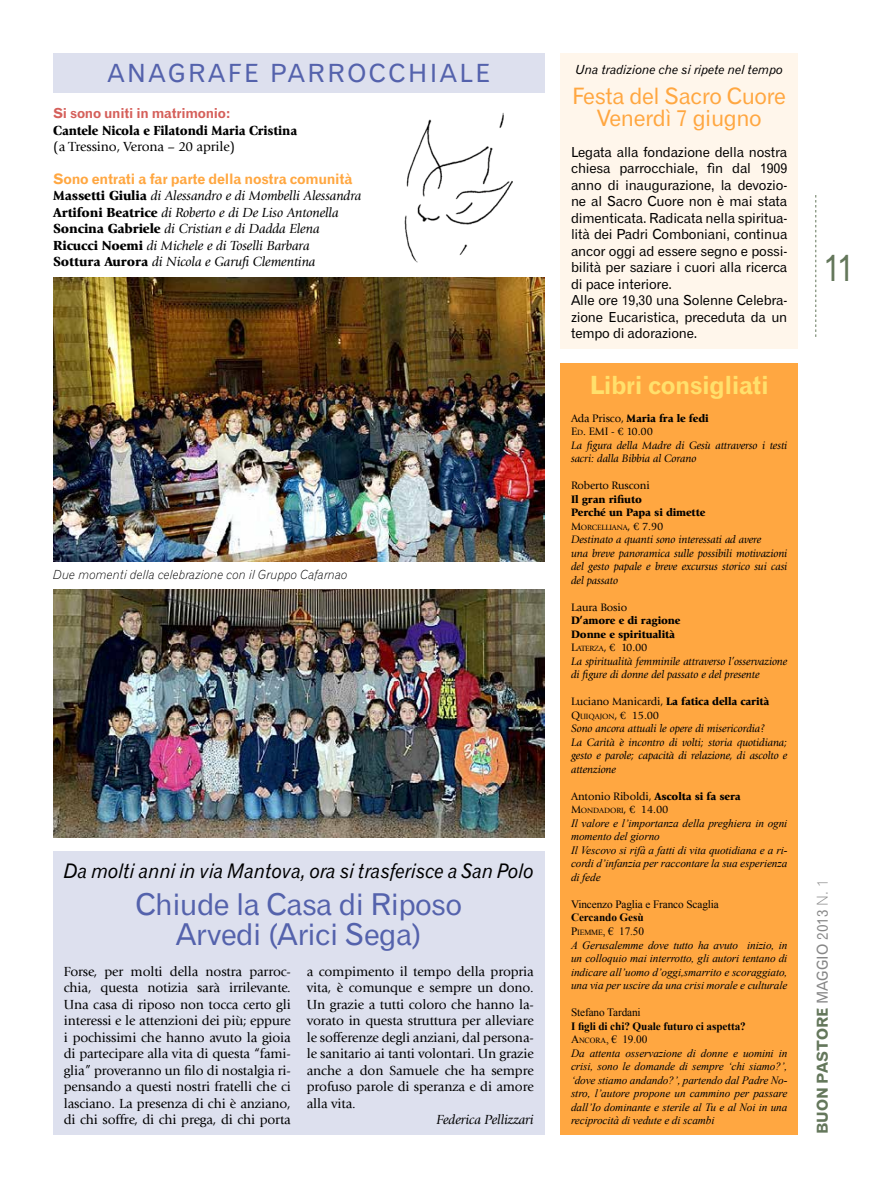
<style>
.page{position:relative;width:869px;height:1188px;background:#fff}
.page>*{position:absolute;margin:0;border:0;box-sizing:border-box;transform-origin:0 0}
.t1{font:37.5px "Gothic 720 BT Roman B";color:#64775b;scale:.9 1}
.t2{font:30px/30px "Gothic 720 BT Roman B";letter-spacing:-.02em;color:#5462ac;text-align:center}
.t3{font:25px "Gothic 720 BT Roman B";color:#5462ac}
.t4{font:25px "Gothic 720 BT Bold B";letter-spacing:-.02em;color:#ffe06c}
.t5{font:22.5px/22.5px "Gothic 720 BT Roman B";letter-spacing:-.02em;color:#ffa741;text-align:center}
.t6{font:20px "Gothic 720 BT Italic B";letter-spacing:-.005em;color:#000;scale:.95 1}
.t7{font:15px "Gothic 720 BT Bold B";color:#64775b}
.t8{font:14.38px "Gothic 720 BT Bold B";letter-spacing:-.02em;color:#ffa741}
.t9{font:13.75px/16.5px "Giovanni Std";letter-spacing:-.01em;color:#000;text-align:justify}
.t10{font:13.75px/16.5px "Gothic 720 BT Roman B";letter-spacing:-.015em;color:#000}
.t11{font:italic 13.75px/16.5px "Giovanni Std";letter-spacing:-.01em;color:#000}
.t12{font:900 13.75px "Giovanni Std";letter-spacing:-.01em;color:#000;scale:.95 1}
.t13{font:13.75px "Gothic 720 BT Bold B";letter-spacing:-.02em;color:#d5605b}
.t14{font:12.5px "Gothic 720 BT Light Italic B";color:#000}
.t15{font:12.5px "Gothic 720 BT Italic B";letter-spacing:-.005em;color:#000}
.t16{font:italic 11.25px/13.5px "Times New Roman";letter-spacing:-.01em;color:#000}
.t17{font:italic 11.25px/13.5px "Giovanni Std";letter-spacing:-.01em;color:#000}
.t18{font:11.25px/13.5px "Giovanni Std";letter-spacing:-.01em;color:#000}
.t19{font:11.25px "Times New Roman";letter-spacing:-.01em;color:#000}
.t20{font:900 11.25px/13.5px "Giovanni Std";letter-spacing:-.01em;color:#000}
.t21{font:7.88px "Giovanni Std";letter-spacing:-.015em;color:#000}
.s1{font-weight:900;font-style:normal}
.s2{font-style:normal}
.s3{font-style:normal;font-size:7.88px}
.s4{font-size:11.25px}
.s5{font-weight:900}
.s6{font-style:inherit}
.s7{font-size:7.88px}
.s8{font-weight:700;font-style:normal}
.s9{font-family:"Gothic 720 BT Roman B";color:#878787}
.s10{font-family:"Gothic 720 BT Light B";color:#878787}
</style>
<div class="page">
<svg style="left:815px;top:195px;width:1px;height:142px"></svg>
<img style="left:404px;top:112px;width:109px;height:151px">
<div style="left:560px;top:363px;width:237px;height:771px;background:#ffa741"></div>
<div style="left:53px;top:850px;width:491px;height:284px;background:#dde0ee"></div>
<div style="left:560px;top:53px;width:237px;height:296px;background:#fff6eb"></div>
<img style="left:53px;top:277px;width:491px;height:284px">
<img style="left:53px;top:589px;width:491px;height:248px">
<div style="left:53px;top:53px;width:491px;height:39px;background:#dde0ee"></div>
<h3 class="t3" style="left:107px;top:58px;width:21px">ana</h3>
<h3 class="t3" style="left:168px;top:58px;width:38px">graf</h3>
<h3 class="t3" style="left:244px;top:58px;width:46px">e parrocchia</h3>
<h3 class="t3" style="left:459px;top:58px;width:32px">le</h3>
<p class="t13" style="left:53px;top:105px;width:179px">Si sono uniti in matrimonio:</p>
<p class="t12" style="left:53px;top:122px;width:258px">Cantele Nicola e Filatondi Maria Cristina</p>
<p class="t9" style="left:53px;top:138px;width:183px">(a Tressino, Verona – 20 aprile)</p>
<p class="t8" style="left:53px;top:170px;width:301px">Sono entrati a far parte della nostra comunità</p>
<p class="t11" style="left:53px;top:188px;width:309px"><span class="s1">Massetti Giulia</span> di Alessandro e di Mombelli Alessandra <span class="s1">Artifoni Beatrice</span> di Roberto e di De Liso Antonella <span class="s1">Soncina Gabriele</span> di Cristian e di Dadda Elena <span class="s1">Ricucci Noemi</span> di Michele e di Toselli Barbara<br><span class="s1">Sottura Aurora</span> di Nicola e Garufi Clementina</p>
<p class="t14" style="left:53px;top:567px;width:296px">Due momenti della celebrazione con il Gruppo Cafarnao</p>
<h3 class="t6" style="left:64px;top:858px;width:496px">Da molti anni in via Mantova, ora si trasferisce a San Polo</h3>
<h2 class="t2" style="left:135px;top:888px;width:328px">Chiude la Casa di Riposo<br>Arvedi (Arici Sega)</h2>
<p class="t9" style="left:64px;top:962px;width:228px">Forse, per molti della nostra parroc&shy;chia, questa notizia sarà irrilevante.<br>Una casa di riposo non tocca certo gli interessi e le attenzioni dei più; eppure i pochissimi che hanno avuto la gioia di partecipare alla vita di questa “fami&shy;glia” proveranno un filo di nostalgia ri&shy;pensando a questi nostri fratelli che ci lasciano. La presenza di chi è anziano, di chi soffre, di chi prega, di chi porta</p>
<p class="t9" style="left:306px;top:962px;width:228px">a compimento il tempo della propria vita, è comunque e sempre un dono.<br>Un grazie a tutti coloro che hanno la&shy;vorato in questa struttura per alleviare le sofferenze degli anziani, dal persona&shy;le sanitario ai tanti volontari. Un grazie anche a don Samuele che ha sempre profuso parole di speranza e di amore alla vita.</p>
<p class="t11" style="left:436px;top:1111px;width:99px">Federica Pellizzari</p>
<p class="t15" style="left:575px;top:62px;width:209px">Una tradizione che si ripete nel tempo</p>
<h3 class="t5" style="left:572px;top:84px;width:215px">Festa del Sacro Cuore<br>Venerdì 7 giugno</h3>
<p class="t10" style="left:570px;top:143px;width:218px">Legata alla fondazione della nostra chiesa parrocchiale, fin dal 1909 anno di inaugurazione, la devozio&shy;ne al Sacro Cuore non è mai stata dimenticata. Radicata nella spiritua&shy;lità dei Padri Comboniani, continua ancor oggi ad essere segno e possi&shy;bilità per saziare i cuori alla ricerca di pace interiore.<br>Alle ore 19,30 una Solenne Celebra&shy;zione Eucaristica, preceduta da un tempo di adorazione.</p>
<h3 class="t4" style="left:589px;top:369px;width:181px">Libri consigliati</h3>
<p class="t17" style="left:570px;top:411px;width:218px"><span class="s2">Ada Prisco,</span> <span class="s1">Maria fra le fedi<br></span><span class="s2">E</span><span class="s3">D</span><span class="s2">. EMI - € 10.00<br></span>La figura della Madre di Gesù attraverso i testi sacri: dalla Bibbia al Corano</p>
<p class="t18" style="left:570px;top:478px;width:80px">Roberto Rusconi</p>
<p class="t20" style="left:570px;top:492px;width:136px">Il gran rifiuto<br>Perché un Papa si dimette</p>
<p class="t21" style="left:570px;top:522px;width:94px"><span class="s4">M</span>ORCELLIANA<span class="s4">, € 7.90</span></p>
<p class="t17" style="left:570px;top:532px;width:218px">Destinato a quanti sono interessati ad avere<br>una breve panoramica sulle possibili motivazioni del gesto papale e breve excursus storico sui casi del passato</p>
<p class="t18" style="left:570px;top:600px;width:58px">Laura Bosio</p>
<p class="t17" style="left:570px;top:613px;width:218px"><span class="s1">D’amore e di ragione<br>Donne e spiritualità<br></span><span class="s2">L</span><span class="s3">ATERZA</span><span class="s2">, € 10.00<br></span>La spiritualità femminile attraverso l’osservazione di figure di donne del passato e del presente</p>
<p class="t17" style="left:570px;top:694px;width:218px"><span class="s2">Luciano Manicardi,</span> <span class="s1">La fatica della carità </span><span class="s2">Q</span><span class="s3">UIQAJON</span><span class="s2">, € 15.00<br></span>Sono ancora attuali le opere di misericordia?<br>La Carità è incontro di volti; storia quotidiana; gesto e parole; capacità di relazione, di ascolto e attenzione</p>
<p class="t18" style="left:570px;top:789px;width:171px">Antonio Riboldi, <span class="s5">Ascolta si fa sera<br></span><span class="s6">M</span><span class="s7">ONDADORI</span><span class="s6">, € 14.00</span></p>
<p class="t16" style="left:570px;top:815px;width:218px">Il valore e l’importanza della preghiera in ogni momento del giorno<br>Il Vescovo si rifà a fatti di vita quotidiana e a ri&shy;cordi d’infanzia per raccontare la sua esperienza di fede</p>
<p class="t19" style="left:570px;top:896px;width:149px">Vincenzo Paglia e Franco Scaglia</p>
<p class="t16" style="left:570px;top:910px;width:218px"><span class="s8">Cercando Gesù<br></span><span class="s2">P</span><span class="s3">IEMME</span><span class="s2">, € 17.50<br></span>A Gerusalemme dove tutto ha avuto inizio, in un colloquio mai interrotto, gli autori tentano di indicare all’uomo d’oggi,smarrito e scoraggiato, una via per uscire da una crisi morale e culturale</p>
<p class="t19" style="left:570px;top:1004px;width:71px">Stefano Tardani</p>
<p class="t16" style="left:570px;top:1018px;width:218px"><span class="s8">I figli di chi? Quale futuro ci aspetta?<br></span><span class="s2">A</span><span class="s3">NCORA</span><span class="s2">, € 19.00<br></span>Da attenta osservazione di donne e uomini in crisi, sono le domande di sempre ‘chi siamo?’, ‘dove stiamo andando?’, partendo dal Padre No&shy;stro, l’autore propone un cammino per passare dall’Io dominante e sterile al Tu e al Noi in una reciprocità di vedute e di scambi</p>
<h1 class="t1" style="left:822px;top:245px;width:36px">11</h1>
<p class="t7" style="left:813px;top:1133px;width:256px;rotate:-90deg">BUON PASTORE <span class="s9">MAGGIO 2013</span> <span class="s10">N. 1</span></p>
</div>
